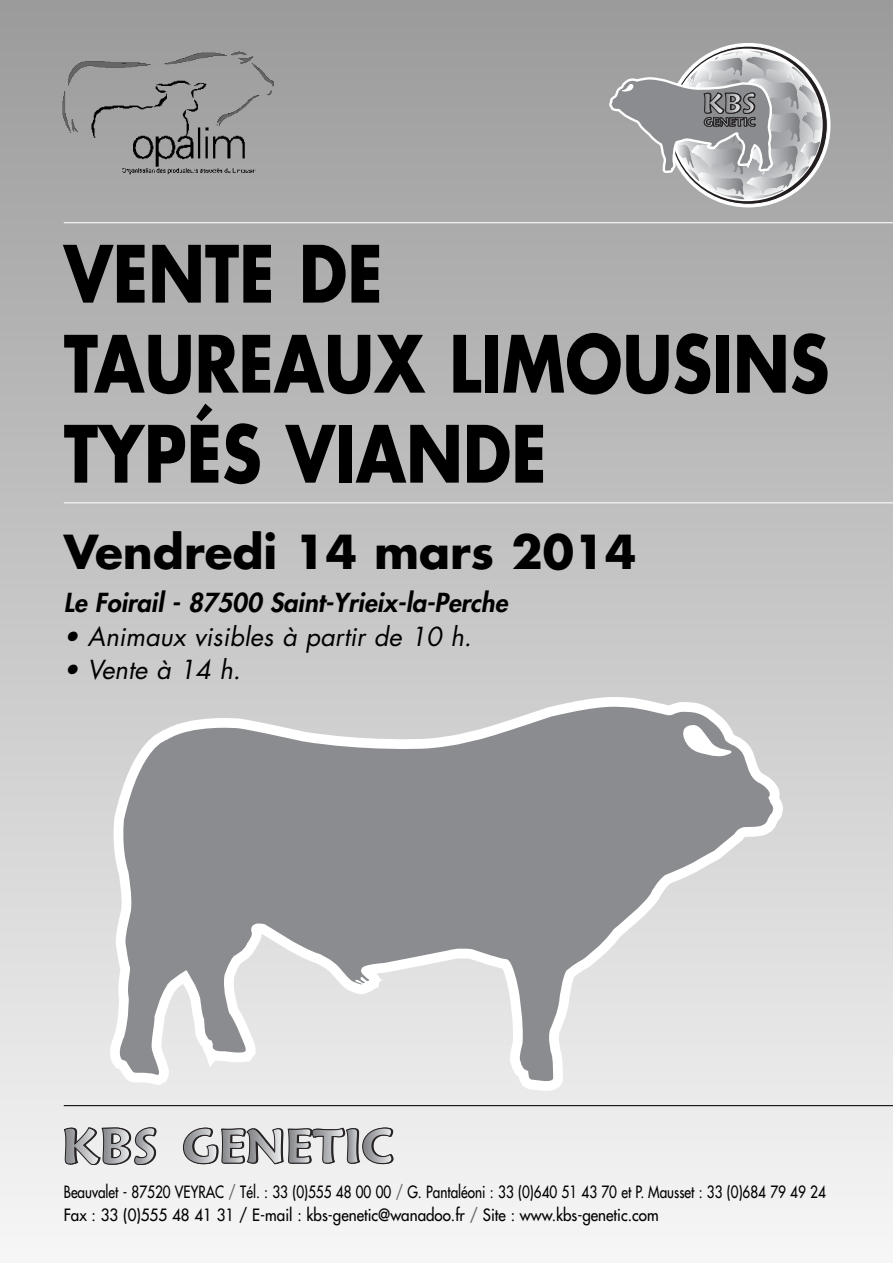
<style>
.page{position:relative;width:893px;height:1263px;background:#fff}
.page>*{position:absolute;margin:0;border:0;box-sizing:border-box;transform-origin:0 0}
.t1{font:700 76.65px/90px "Futura";color:#000;scale:.84 1}
.t2{font:700 45.6px "Futura";color:#000}
.t3{font:italic 25.5px "Futura";color:#000}
.t4{font:italic 800 25.5px "Futura";color:#000}
.t5{font:16.5px/22.5px "Futura";color:#000;scale:.82 1}
.s1{color:#666}
</style>
<div class="page">
<div style="left:0;top:0;width:893px;height:1263px;background:linear-gradient(to bottom,#9b9b9b,#f6f6f6)"></div>
<svg style="left:110px;top:697px;width:673px;height:394px;background:#dfdfdf"></svg>
<svg style="left:116px;top:704px;width:659px;height:379px;background:#b3b4b5"></svg>
<svg style="left:681px;top:724px;width:55px;height:34px"></svg>
<svg style="left:609px;top:43px;width:213px;height:156px;background:#aaaaac"></svg>
<img style="left:59px;top:138px;width:215px;height:40px">
<img style="left:59px;top:44px;width:215px;height:94px">
<svg style="left:64px;top:1127px;width:92px;height:38px;background:#a8a8aa"></svg>
<svg style="left:183px;top:1128px;width:210px;height:37px;background:#aeaeaf"></svg>
<hr style="left:64px;top:502px;width:829px;height:1px;background:#fff">
<hr style="left:64px;top:1105px;width:829px;height:1px;background:#000">
<hr style="left:64px;top:222px;width:829px;height:1px;background:#fff">
<h1 class="t1" style="left:64px;top:236px;width:913px">VENTE DE<br>TAUREAUX LIMOUSINS<br>TYPÉS VIANDE</h1>
<h2 class="t2" style="left:64px;top:531px;width:574px">Vendredi 14 mars 2014</h2>
<h3 class="t4" style="left:64px;top:590px;width:445px">Le Foirail - 87500 Saint-Yrieix-la-Perche</h3>
<h3 class="t3" style="left:64px;top:624px;width:409px">• Animaux visibles à partir de 10 h.</h3>
<h3 class="t3" style="left:64px;top:658px;width:178px">• Vente à 14 h.</h3>
<p class="t5" style="left:64px;top:1182px;width:931px">Beauvalet - 87520 VEYRAC <span class="s1">/</span> Tél. : 33 (0)555 48 00 00 <span class="s1">/</span> G. Pantaléoni : 33 (0)640 51 43 70 et P. Mausset : 33 (0)684 79 49 24<br>Fax : 33 (0)555 48 41 31 / E-mail : kbs-genetic@wanadoo.fr <span class="s1">/</span> Site : www.kbs-genetic.com</p>
</div>
